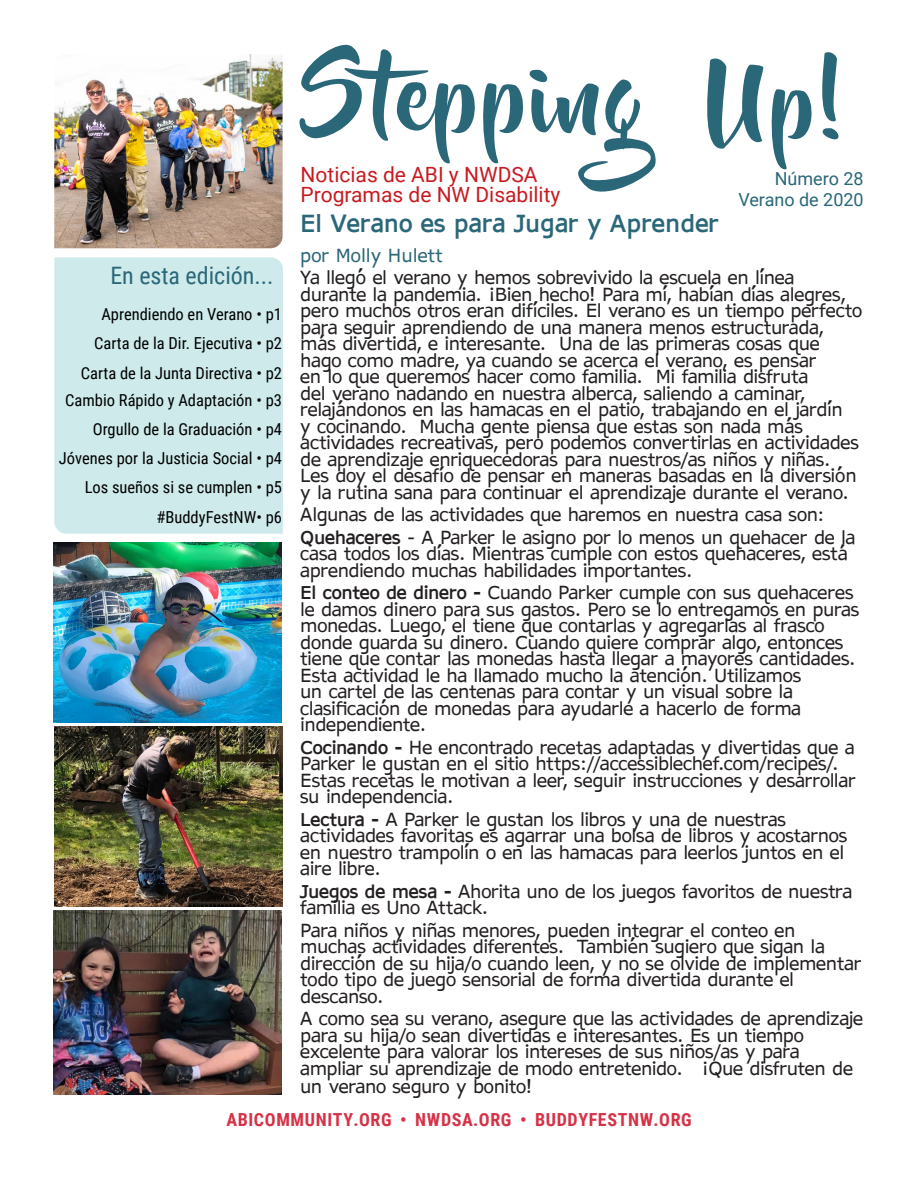
<style>
.page{position:relative;width:918px;height:1188px;background:#fff}
.page>*{position:absolute;margin:0;border:0;box-sizing:border-box;transform-origin:0 0}
.t1{font:90px "Beyond The Mountains";letter-spacing:.04em;color:#2a6778}
.Cover_headline{font:700 24px "AP Hont";color:#2a6778}
.Table_of_Contents{font:24px "Roboto Condensed";color:#2a6778}
._14pt_bold_caps_beig{font:21px "Roboto";color:#c81a21}
.Main_text{font:18px/16.5px "AP Hont";letter-spacing:-.02em;color:#231f20}
.Cover_bottom_page__s{font:700 18px "Roboto Condensed";letter-spacing:.035em;color:#d63247}
._8pt_bold_caps_black{font:18px "Roboto";color:#2a6778}
.byline{font:18px "AP Hont";color:#2a6778}
.Table_of_Contents-2{font:16.5px/27px "Roboto Condensed";color:#000;text-align:right}
.s1{font-weight:700}
</style>
<div class="page">
<img style="left:54px;top:54px;width:229px;height:194px">
<div style="left:54px;top:257px;width:229px;height:277px;background:#ceeaeb"></div>
<img style="left:53px;top:542px;width:228px;height:181px">
<img style="left:55px;top:726px;width:227px;height:181px">
<img style="left:54px;top:911px;width:228px;height:184px">
<p class="t1" style="left:301px;top:49px;width:547px">Stepping Up!</p>
<p class="_14pt_bold_caps_beig" style="left:301px;top:160px;width:239px">Noticias de ABI y NWDSA</p>
<p class="_14pt_bold_caps_beig" style="left:301px;top:180px;width:261px">Programas de NW Disability</p>
<p class="_8pt_bold_caps_black" style="left:775px;top:166px;width:90px">Número 28</p>
<p class="_8pt_bold_caps_black" style="left:738px;top:187px;width:127px">Verano de 2020</p>
<p class="Cover_headline" style="left:300px;top:206px;width:420px">El Verano es para Jugar y Aprender</p>
<p class="byline" style="left:300px;top:242px;width:144px">por Molly Hulett</p>
<p class="Main_text" style="left:300px;top:269px;width:563px">Ya llegó el verano y hemos sobrevivido la escuela en línea durante la pandemia. ¡Bien hecho! Para mí, habían días alegres, pero muchos otros eran difíciles. El verano es un tiempo perfecto para seguir aprendiendo de una manera menos estructurada, más divertida, e interesante. Una de las primeras cosas que hago como madre, ya cuando se acerca el verano, es pensar<br>en lo que queremos hacer como familia. Mi familia disfruta<br>del verano nadando en nuestra alberca, saliendo a caminar, relajándonos en las hamacas en el patio, trabajando en el jardín<br>y cocinando. Mucha gente piensa que estas son nada más actividades recreativas, pero podemos convertirlas en actividades de aprendizaje enriquecedoras para nuestros/as niños y niñas.<br>Les doy el desafío de pensar en maneras basadas en la diversión y la rutina sana para continuar el aprendizaje durante el verano.</p>
<p class="Main_text" style="left:300px;top:506px;width:526px">Algunas de las actividades que haremos en nuestra casa son:</p>
<p class="Main_text" style="left:300px;top:528px;width:557px"><span class="s1">Quehaceres</span> - A Parker le asigno por lo menos un quehacer de la casa todos los días. Mientras cumple con estos quehaceres, está aprendiendo muchas habilidades importantes.</p>
<p class="Main_text" style="left:300px;top:584px;width:561px"><span class="s1">El conteo de dinero -</span> Cuando Parker cumple con sus quehaceres le damos dinero para sus gastos. Pero se lo entregamos en puras monedas. Luego, el tiene que contarlas y agregarlas al frasco donde guarda su dinero. Cuando quiere comprar algo, entonces tiene que contar las monedas hasta llegar a mayores cantidades.<br>Esta actividad le ha llamado mucho la atención. Utilizamos<br>un cartel de las centenas para contar y un visual sobre la clasificación de monedas para ayudarle a hacerlo de forma independiente.</p>
<p class="Main_text" style="left:300px;top:738px;width:557px"><span class="s1">Cocinando -</span> He encontrado recetas adaptadas y divertidas que a Parker le gustan en el sitio https://accessiblechef.com/recipes/.<br>Estas recetas le motivan a leer, seguir instrucciones y desarrollar su independencia.</p>
<p class="Main_text" style="left:300px;top:810px;width:549px"><span class="s1">Lectura -</span> A Parker le gustan los libros y una de nuestras actividades favoritas es agarrar una bolsa de libros y acostarnos en nuestro trampolín o en las hamacas para leerlos juntos en el aire libre.</p>
<p class="Main_text" style="left:300px;top:882px;width:553px"><span class="s1">Juegos de mesa -</span> Ahorita uno de los juegos favoritos de nuestra familia es Uno Attack.</p>
<p class="Main_text" style="left:300px;top:921px;width:563px">Para niños y niñas menores, pueden integrar el conteo en muchas actividades diferentes. También sugiero que sigan la dirección de su hija/o cuando leen, y no se olvide de implementar todo tipo de juego sensorial de forma divertida durante el descanso.</p>
<p class="Main_text" style="left:300px;top:1010px;width:564px">A como sea su verano, asegure que las actividades de aprendizaje para su hija/o sean divertidas e interesantes. Es un tiempo excelente para valorar los intereses de sus niños/as y para ampliar su aprendizaje de modo entretenido. ¡Que disfruten de un verano seguro y bonito!</p>
<p class="Cover_bottom_page__s" style="left:226px;top:1107px;width:467px">ABICOMMUNITY.ORG • NWDSA.ORG • BUDDYFESTNW.ORG</p>
<p class="Table_of_Contents" style="left:110px;top:259px;width:165px">En esta edición...</p>
<p class="Table_of_Contents-2" style="left:101px;top:300px;width:182px">Aprendiendo en Verano • p1</p>
<p class="Table_of_Contents-2" style="left:94px;top:329px;width:189px">Carta de la Dir. Ejecutiva • p2</p>
<p class="Table_of_Contents-2" style="left:65px;top:359px;width:218px">Carta de la Junta Directiva • p2<br>Cambio Rápido y Adaptación • p3</p>
<p class="Table_of_Contents-2" style="left:93px;top:415px;width:191px">Orgullo de la Graduación • p4</p>
<p class="Table_of_Contents-2" style="left:59px;top:444px;width:225px">Jóvenes por la Justicia Social • p4</p>
<p class="Table_of_Contents-2" style="left:85px;top:473px;width:199px">Los sueños si se cumplen • p5</p>
<p class="Table_of_Contents-2" style="left:156px;top:503px;width:127px">#BuddyFestNW• p6</p>
</div>
